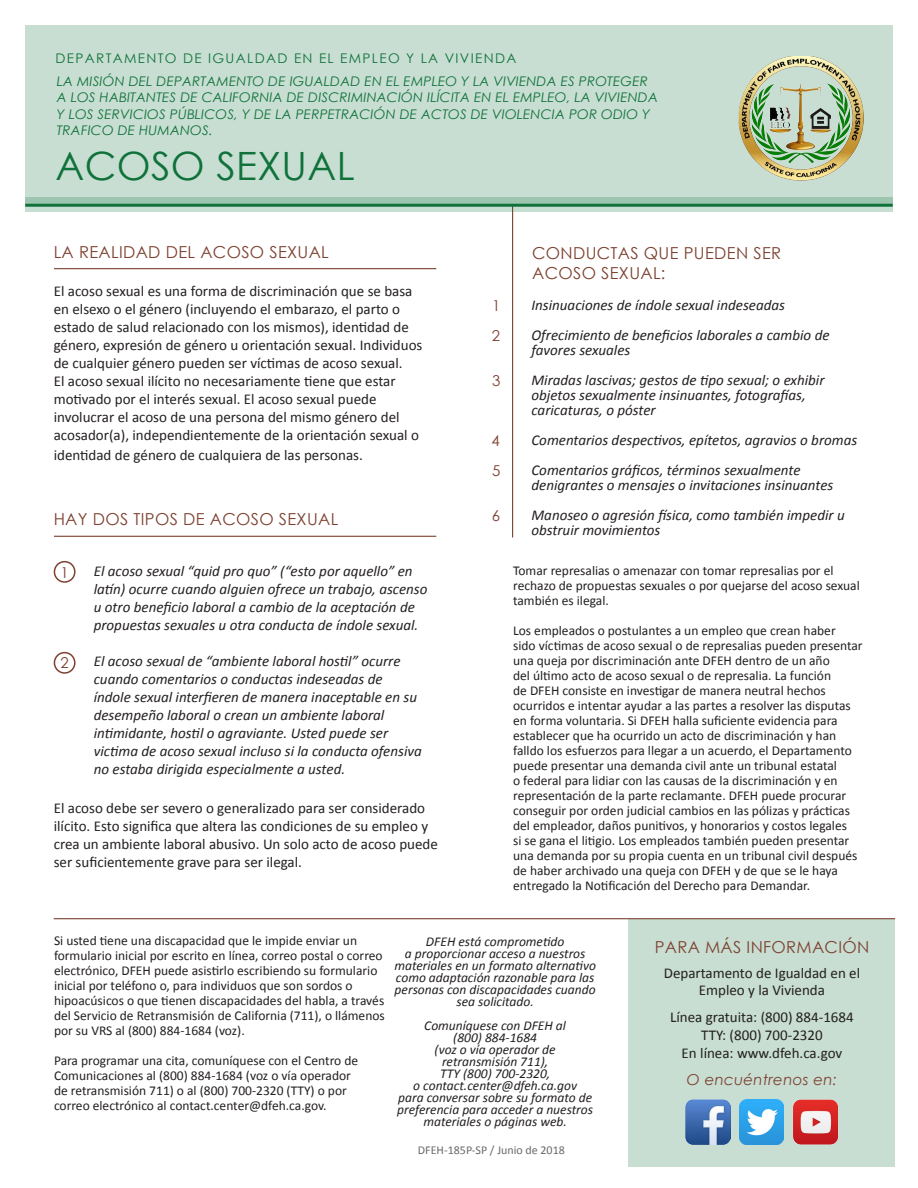
<style>
.page{position:relative;width:918px;height:1188px;background:#fff}
.page>*{position:absolute;margin:0;border:0;box-sizing:border-box;transform-origin:0 0}
.t1{font:39px "Century Gothic";letter-spacing:.01em;color:#0f723a}
.t2{font:16.5px "Century Gothic";letter-spacing:.02em;color:#7d4130}
.t3{font:italic 15px/18px "Calibri";color:#231f20}
.t4{font:15px/18px "Calibri";color:#231f20}
.t5{font:italic 15px "Century Gothic";letter-spacing:.02em;color:#7d4130}
.t6{font:15px "Century Gothic";color:#7d4130}
.t7{font:13.5px/15px "Calibri";color:#231f20}
.t8{font:italic 13.5px/12px "Calibri";color:#231f20;text-align:center}
.t9{font:italic 13.35px/16.2px "Century Gothic";letter-spacing:.01em;color:#0f723a}
.t10{font:13.35px "Century Gothic";letter-spacing:.1em;color:#0f723a}
.t11{font:12px "Calibri";color:#69696c}
</style>
<div class="page">
<div style="left:629px;top:919px;width:266px;height:247px;background:#c8ded2"></div>
<hr style="left:512px;top:205px;width:1px;height:333px;background:#7d4130">
<div style="left:25px;top:25px;width:868px;height:179px;background:#c8ded2"></div>
<img style="left:739px;top:57px;width:125px;height:123px">
<svg style="left:25px;top:198px;width:868px;height:14px;fill:#9dc5af"></svg>
<hr style="left:25px;top:204px;width:868px;height:3px;background:#0f723a">
<hr style="left:54px;top:268px;width:382px;height:1px;background:#7d4130">
<hr style="left:54px;top:918px;width:841px;height:1px;background:#7d4130">
<hr style="left:54px;top:536px;width:382px;height:1px;background:#7d4130">
<div style="left:54px;top:561px;width:22px;height:22px;border:2px solid #7d4130;border-radius:50%"></div>
<div style="left:54px;top:652px;width:22px;height:22px;border:2px solid #7d4130;border-radius:50%"></div>
<img style="left:739px;top:1100px;width:45px;height:44px">
<img style="left:793px;top:1099px;width:45px;height:46px">
<img style="left:686px;top:1100px;width:45px;height:44px">
<p class="t10" style="left:55px;top:49px;width:463px">DEPARTAMENTO DE IGUALDAD EN EL EMPLEO Y LA VIVIENDA</p>
<p class="t9" style="left:57px;top:73px;width:603px">LA MISIÓN DEL DEPARTAMENTO DE IGUALDAD EN EL EMPLEO Y LA VIVIENDA ES PROTEGER A LOS HABITANTES DE CALIFORNIA DE DISCRIMINACIÓN ILÍCITA EN EL EMPLEO, LA VIVIENDA Y LOS SERVICIOS PÚBLICOS, Y DE LA PERPETRACIÓN DE ACTOS DE VIOLENCIA POR ODIO Y TRAFICO DE HUMANOS.</p>
<p class="t1" style="left:55px;top:138px;width:301px">ACOSO SEXUAL</p>
<p class="t2" style="left:54px;top:241px;width:277px">LA REALIDAD DEL ACOSO SEXUAL</p>
<p class="t4" style="left:54px;top:282px;width:370px">El acoso sexual es una forma de discriminación que se basa en elsexo o el género (incluyendo el embarazo, el parto o estado de salud relacionado con los mismos), identidad de género, expresión de género u orientación sexual. Individuos de cualquier género pueden ser víctimas de acoso sexual.<br>El acoso sexual ilícito no necesariamente tiene que estar motivado por el interés sexual. El acoso sexual puede involucrar el acoso de una persona del mismo género del acosador(a), independientemente de la orientación sexual o</p>
<p class="t4" style="left:54px;top:446px;width:311px">identidad de género de cualquiera de las personas.</p>
<p class="t2" style="left:54px;top:507px;width:286px">HAY DOS TIPOS DE ACOSO SEXUAL</p>
<p class="t6" style="left:61px;top:562px;width:10px">1</p>
<p class="t6" style="left:60px;top:652px;width:10px">2</p>
<p class="t3" style="left:94px;top:561px;width:335px">El acoso sexual “quid pro quo” (“esto por aquello” en latín) ocurre cuando alguien ofrece un trabajo, ascenso u otro beneficio laboral a cambio de la aceptación de propuestas sexuales u otra conducta de índole sexual.</p>
<p class="t3" style="left:94px;top:651px;width:325px">El acoso sexual de “ambiente laboral hostil” ocurre cuando comentarios o conductas indeseadas de índole sexual interfieren de manera inaceptable en su desempeño laboral o crean un ambiente laboral</p>
<p class="t3" style="left:94px;top:723px;width:330px">intimidante, hostil o agraviante. Usted puede ser victima de acoso sexual incluso si la conducta ofensiva no estaba dirigida especialmente a usted.</p>
<p class="t4" style="left:54px;top:799px;width:386px">El acoso debe ser severo o generalizado para ser considerado ilícito. Esto significa que altera las condiciones de su empleo y crea un ambiente laboral abusivo. Un solo acto de acoso puede ser suficientemente grave para ser ilegal.</p>
<p class="t6" style="left:492px;top:295px;width:10px">1</p>
<p class="t6" style="left:492px;top:325px;width:10px">2</p>
<p class="t6" style="left:492px;top:370px;width:10px">3</p>
<p class="t6" style="left:491px;top:430px;width:10px">4</p>
<p class="t6" style="left:492px;top:460px;width:10px">5</p>
<p class="t6" style="left:492px;top:505px;width:10px">6</p>
<p class="t2" style="left:532px;top:242px;width:251px">CONDUCTAS QUE PUEDEN SER</p>
<p class="t2" style="left:532px;top:261px;width:135px">ACOSO SEXUAL:</p>
<p class="t3" style="left:531px;top:296px;width:255px">Insinuaciones de índole sexual indeseadas</p>
<p class="t3" style="left:531px;top:327px;width:300px;line-height:15px">Ofrecimiento de beneficios laborales a cambio de favores sexuales</p>
<p class="t3" style="left:531px;top:372px;width:295px;line-height:15px">Miradas lascivas; gestos de tipo sexual; o exhibir objetos sexualmente insinuantes, fotografías, caricaturas, o póster</p>
<p class="t3" style="left:531px;top:431px;width:327px">Comentarios despectivos, epítetos, agravios o bromas</p>
<p class="t3" style="left:531px;top:462px;width:303px;line-height:15px">Comentarios gráficos, términos sexualmente denigrantes o mensajes o invitaciones insinuantes</p>
<p class="t3" style="left:531px;top:507px;width:315px;line-height:15px">Manoseo o agresión física, como también impedir u obstruir movimientos</p>
<p class="t7" style="left:513px;top:563px;width:348px">Tomar represalias o amenazar con tomar represalias por el rechazo de propuestas sexuales o por quejarse del acoso sexual también es ilegal.</p>
<p class="t7" style="left:513px;top:623px;width:324px">Los empleados o postulantes a un empleo que crean haber</p>
<p class="t7" style="left:513px;top:638px;width:351px">sido víctimas de acoso sexual o de represalias pueden presentar una queja por discriminación ante DFEH dentro de un año<br>del último acto de acoso sexual o de represalia. La función<br>de DFEH consiste en investigar de manera neutral hechos ocurridos e intentar ayudar a las partes a resolver las disputas en forma voluntaria. Si DFEH halla suficiente evidencia para establecer que ha ocurrido un acto de discriminación y han falldo los esfuerzos para llegar a un acuerdo, el Departamento puede presentar una demanda civil ante un tribunal estatal<br>o federal para lidiar con las causas de la discriminación y en representación de la parte reclamante. DFEH puede procurar conseguir por orden judicial cambios en las pólizas y prácticas del empleador, daños punitivos, y honorarios y costos legales<br>si se gana el litigio. Los empleados también pueden presentar una demanda por su propia cuenta en un tribunal civil después de haber archivado una queja con DFEH y de que se le haya entregado la Notificación del Derecho para Demandar.</p>
<p class="t7" style="left:54px;top:933px;width:332px">Si usted tiene una discapacidad que le impide enviar un formulario inicial por escrito en línea, correo postal o correo electrónico, DFEH puede asistirlo escribiendo su formulario inicial por teléfono o, para individuos que son sordos o hipoacúsicos o que tienen discapacidades del habla, a través del Servicio de Retransmisión de California (711), o llámenos por su VRS al (800) 884-1684 (voz).</p>
<p class="t7" style="left:54px;top:1053px;width:306px">Para programar una cita, comuníquese con el Centro de</p>
<p class="t7" style="left:54px;top:1068px;width:298px">Comunicaciones al (800) 884-1684 (voz o vía operador</p>
<p class="t7" style="left:54px;top:1083px;width:294px">de retransmisión 711) o al (800) 700-2320 (TTY) o por</p>
<p class="t7" style="left:54px;top:1098px;width:274px">correo electrónico al contact.center@dfeh.ca.gov.</p>
<p class="t8" style="left:426px;top:935px;width:140px">DFEH está comprometido</p>
<p class="t8" style="left:394px;top:947px;width:203px">a proporcionar acceso a nuestros materiales en un formato alternativo como adaptación razonable para las personas con discapacidades cuando sea solicitado.</p>
<p class="t8" style="left:424px;top:1019px;width:143px">Comuníquese con DFEH al</p>
<p class="t8" style="left:453px;top:1031px;width:85px">(800) 884-1684</p>
<p class="t8" style="left:435px;top:1043px;width:123px">(voz o vía operador de</p>
<p class="t8" style="left:442px;top:1055px;width:108px">retransmisión 711),</p>
<p class="t8" style="left:440px;top:1067px;width:112px">TTY (800) 700-2320,</p>
<p class="t8" style="left:413px;top:1079px;width:165px">o contact.center@dfeh.ca.gov</p>
<p class="t8" style="left:398px;top:1091px;width:195px">para conversar sobre su formato de</p>
<p class="t8" style="left:397px;top:1103px;width:197px">preferencia para acceder a nuestros</p>
<p class="t8" style="left:423px;top:1115px;width:145px">materiales o páginas web.</p>
<p class="t11" style="left:418px;top:1142px;width:148px">DFEH-185P-SP / Junio de 2018</p>
<p class="t2" style="left:655px;top:935px;width:216px">PARA MÁS INFORMACIÓN</p>
<p class="t4" style="left:664px;top:964px;width:198px">Departamento de Igualdad en el</p>
<p class="t4" style="left:699px;top:981px;width:128px">Empleo y la Vivienda</p>
<p class="t4" style="left:670px;top:1008px;width:185px">Línea gratuita: (800) 884-1684</p>
<p class="t4" style="left:701px;top:1026px;width:123px">TTY: (800) 700-2320</p>
<p class="t4" style="left:682px;top:1044px;width:162px">En línea: www.dfeh.ca.gov</p>
<p class="t5" style="left:687px;top:1069px;width:152px">O encuéntrenos en:</p>
</div>
